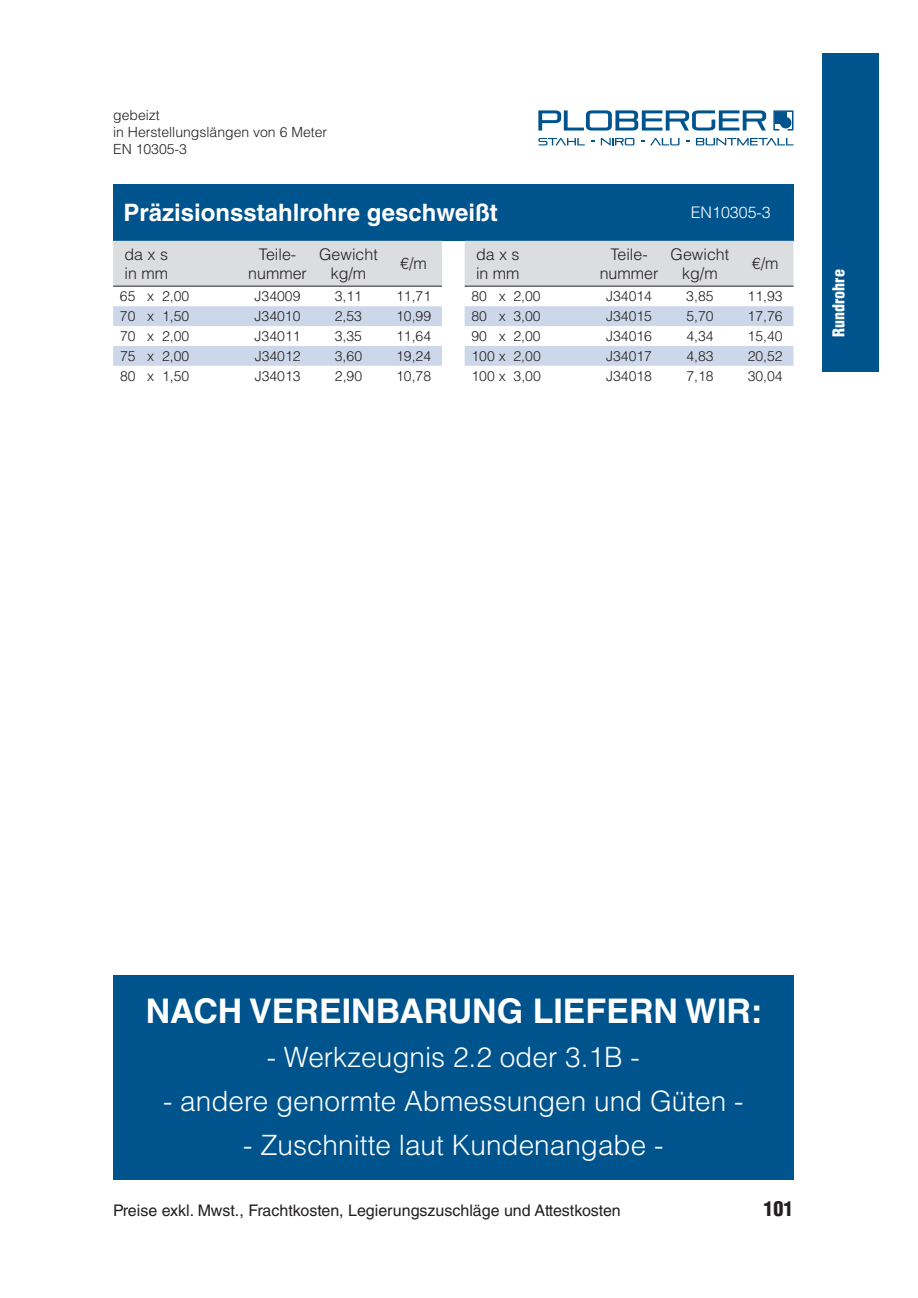
<style>
.page{position:relative;width:918px;height:1298px;background:#fff}
.page>*{position:absolute;margin:0;border:0;box-sizing:border-box;transform-origin:0 0}
.t1{font:700 34px "Helvetica LT Std";color:#fff}
.t2{font:300 28px "Helvetica LT Std";color:#fff}
.t3{font:700 24px "Helvetica LT Pro";color:#fff}
.t4{font:900 condensed 20px "Helvetica LT Std";color:#231f20}
.t5{font:300 16px/19.2px "Helvetica LT Std";color:#231f20;text-align:center}
.t6{font:16px "Helvetica LT Std";color:#231f20}
.t7{font:300 16px "Helvetica LT Pro";color:#fff}
.t8{font:900 condensed 16px "Helvetica LT Std";color:#fff}
.t9{font:300 14px "Helvetica LT Std";color:#231f20}
.t10{font:300 14px/16.8px "Helvetica LT Pro";color:#231f20}
</style>
<div class="page">
<div style="left:113px;top:184px;width:680px;height:57px;background:#00548e"></div>
<svg style="left:113px;top:241px;width:329px;height:125px"></svg>
<hr style="left:113px;top:286px;width:329px;height:1px;background:#231f20">
<svg style="left:465px;top:241px;width:328px;height:125px"></svg>
<hr style="left:465px;top:286px;width:328px;height:1px;background:#231f20">
<svg style="left:538px;top:110px;width:228px;height:21px"></svg>
<svg style="left:773px;top:110px;width:20px;height:21px"></svg>
<div style="left:775px;top:112px;width:12px;height:12px;background:#00548e"></div>
<div style="left:780px;top:117px;width:11px;height:11px;background:#00548e;border-radius:50%"></div>
<svg style="left:538px;top:138px;width:47px;height:7px"></svg>
<svg style="left:601px;top:138px;width:33px;height:7px"></svg>
<svg style="left:641px;top:138px;width:39px;height:7px"></svg>
<svg style="left:696px;top:138px;width:97px;height:7px"></svg>
<div style="left:113px;top:975px;width:680px;height:204px;background:#00548e"></div>
<div style="left:822px;top:54px;width:57px;height:300px;background:#00548e"></div>
<div style="left:822px;top:354px;width:57px;height:17px;background:#00548e"></div>
<p class="t10" style="left:113px;top:108px;width:215px">gebeizt<br>in Herstellungslängen von 6 Meter<br>EN 10305-3</p>
<h3 class="t3" style="left:123px;top:204px;width:376px">Präzisionsstahlrohre geschweißt</h3>
<p class="t7" style="left:691px;top:206px;width:82px">EN10305-3</p>
<p class="t5" style="left:125px;top:246px;width:45px;text-align:left">da x s in mm</p>
<p class="t5" style="left:248px;top:246px;width:60px">Teile&shy;nummer</p>
<p class="t5" style="left:319px;top:246px;width:60px">Gewicht kg/m</p>
<p class="t5" style="left:400px;top:255px;width:28px">€/m</p>
<p class="t9" style="left:120px;top:291px;width:71px">65 x 2,00</p>
<p class="t9" style="left:255px;top:291px;width:47px">J34009</p>
<p class="t9" style="left:335px;top:291px;width:29px">3,11</p>
<p class="t9" style="left:396px;top:291px;width:37px">11,71</p>
<p class="t9" style="left:120px;top:311px;width:71px">70 x 1,50</p>
<p class="t9" style="left:255px;top:311px;width:47px">J34010</p>
<p class="t9" style="left:335px;top:311px;width:29px">2,53</p>
<p class="t9" style="left:396px;top:311px;width:37px">10,99</p>
<p class="t9" style="left:120px;top:331px;width:71px">70 x 2,00</p>
<p class="t9" style="left:255px;top:331px;width:47px">J34011</p>
<p class="t9" style="left:335px;top:331px;width:29px">3,35</p>
<p class="t9" style="left:396px;top:331px;width:37px">11,64</p>
<p class="t9" style="left:120px;top:351px;width:71px">75 x 2,00</p>
<p class="t9" style="left:255px;top:351px;width:47px">J34012</p>
<p class="t9" style="left:335px;top:351px;width:29px">3,60</p>
<p class="t9" style="left:396px;top:351px;width:37px">19,24</p>
<p class="t9" style="left:120px;top:371px;width:71px">80 x 1,50</p>
<p class="t9" style="left:255px;top:371px;width:47px">J34013</p>
<p class="t9" style="left:335px;top:371px;width:29px">2,90</p>
<p class="t9" style="left:396px;top:371px;width:37px">10,78</p>
<p class="t5" style="left:476px;top:246px;width:45px;text-align:left">da x s in mm</p>
<p class="t5" style="left:600px;top:246px;width:60px">Teile&shy;nummer</p>
<p class="t5" style="left:671px;top:246px;width:60px">Gewicht kg/m</p>
<p class="t5" style="left:752px;top:255px;width:28px">€/m</p>
<p class="t9" style="left:471px;top:291px;width:71px">80 x 2,00</p>
<p class="t9" style="left:606px;top:291px;width:47px">J34014</p>
<p class="t9" style="left:686px;top:291px;width:29px">3,85</p>
<p class="t9" style="left:748px;top:291px;width:37px">11,93</p>
<p class="t9" style="left:471px;top:311px;width:71px">80 x 3,00</p>
<p class="t9" style="left:606px;top:311px;width:47px">J34015</p>
<p class="t9" style="left:686px;top:311px;width:29px">5,70</p>
<p class="t9" style="left:748px;top:311px;width:37px">17,76</p>
<p class="t9" style="left:472px;top:331px;width:71px">90 x 2,00</p>
<p class="t9" style="left:606px;top:331px;width:47px">J34016</p>
<p class="t9" style="left:686px;top:331px;width:29px">4,34</p>
<p class="t9" style="left:748px;top:331px;width:37px">15,40</p>
<p class="t9" style="left:472px;top:351px;width:71px">100 x 2,00</p>
<p class="t9" style="left:606px;top:351px;width:47px">J34017</p>
<p class="t9" style="left:686px;top:351px;width:29px">4,83</p>
<p class="t9" style="left:748px;top:351px;width:37px">20,52</p>
<p class="t9" style="left:472px;top:371px;width:71px">100 x 3,00</p>
<p class="t9" style="left:606px;top:371px;width:47px">J34018</p>
<p class="t9" style="left:686px;top:371px;width:29px">7,18</p>
<p class="t9" style="left:748px;top:371px;width:37px">30,04</p>
<p class="t8" style="left:830px;top:337px;width:69px;rotate:-90deg">Rundrohre</p>
<h1 class="t1" style="left:146px;top:992px;width:618px">NACH VEREINBARUNG LIEFERN WIR:</h1>
<h2 class="t2" style="left:267px;top:1047px;width:374px">- Werkzeugnis 2.2 oder 3.1B -</h2>
<h2 class="t2" style="left:163px;top:1091px;width:582px">- andere genormte Abmessungen und Güten -</h2>
<h2 class="t2" style="left:243px;top:1135px;width:422px">- Zuschnitte laut Kundenangabe -</h2>
<p class="t6" style="left:113px;top:1204px;width:509px">Preise exkl. Mwst., Frachtkosten, Legierungszuschläge und Attestkosten</p>
<h3 class="t4" style="left:763px;top:1197px;width:31px">101</h3>
</div>
